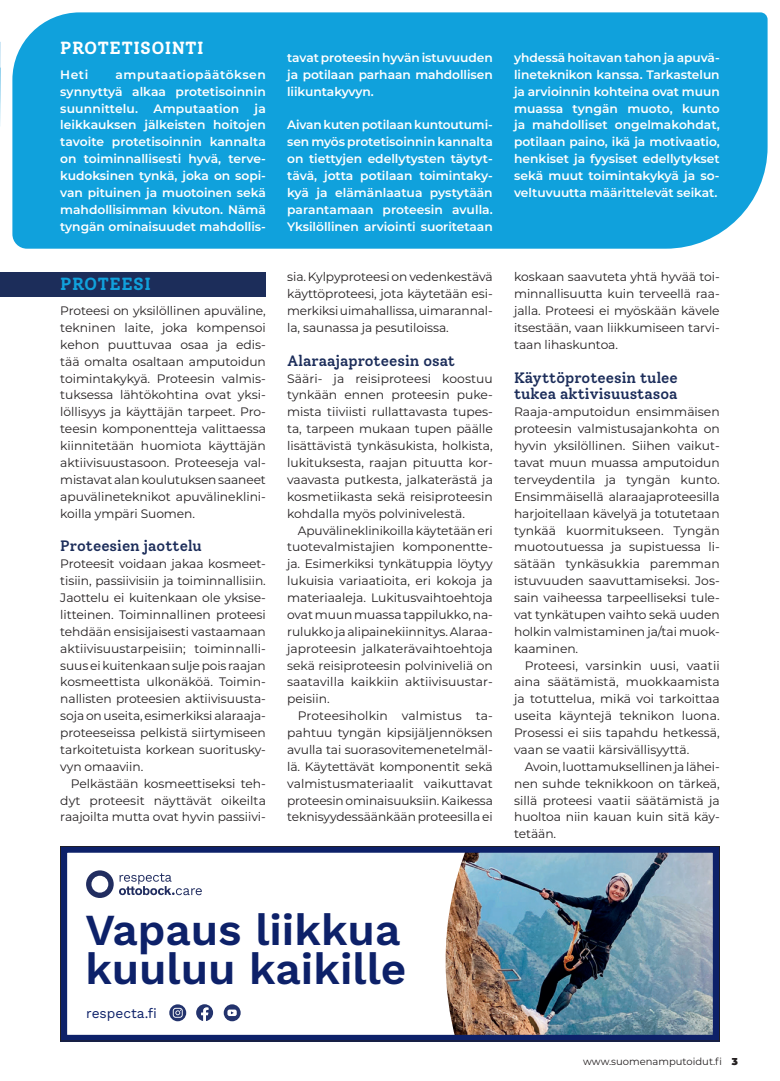
<style>
.page{position:relative;width:780px;height:1081px;background:#fff}
.page>*{position:absolute;margin:0;border:0;box-sizing:border-box;transform-origin:0 0}
.t1{font:600 44.25px/38.4px "Work Sans";color:#0d2169}
._1_valiotsikko_ylin{font:700 17.5px "Solway";letter-spacing:.02em;color:#fff}
._1_valiotsikko_ylin-2{font:700 17.5px "Solway";letter-spacing:.02em;color:#10a1dc}
._1_valiotsikko{font:500 15px/16.9px "Solway";color:#1c2d5a}
.t2{font:13.75px "Work Sans";color:#0d2169}
._1_leipis_ei_sis{font:12.25px/16.9px "Montserrat";letter-spacing:-.005em;color:#231f20;text-align:justify}
._1_leipis_sis{font:12.25px/16.9px "Montserrat";letter-spacing:-.005em;color:#231f20;text-align:justify}
._1_leipis_ei_sis-2{font:600 12.25px/16.9px "Montserrat";letter-spacing:-.005em;color:#fff;text-align:justify}
.t3{font:10px "Montserrat";color:#231f20}
.s1{font-weight:900}
</style>
<div class="page">
<div style="left:12px;top:12px;width:755px;height:237px;background:#10a1dc"></div>
<div style="left:0;top:272px;width:266px;height:24px;background:#1c2d5a"></div>
<img style="left:62px;top:848px;width:655px;height:191px">
<svg style="left:86px;top:870px;width:116px;height:28px"></svg>
<div style="left:60px;top:846px;width:659px;height:195px;border:1px solid #231f20"></div>
<svg style="left:0;top:42px;width:1px;height:84px"></svg>
<p class="_1_valiotsikko_ylin" style="left:60px;top:37px;width:145px">PROTETISOINTI</p>
<p class="_1_leipis_ei_sis-2" style="left:60px;top:65px;width:30px">Heti</p>
<p class="_1_leipis_ei_sis-2" style="left:60px;top:65px;width:207px;text-indent:55px">amputaatiopäätöksen synnyttyä alkaa protetisoinnin suunnittelu. Amputaation ja leikkauksen jälkeisten hoitojen tavoite protetisoinnin kannalta on toiminnallisesti hyvä, terve&shy;kudoksinen tynkä, joka on sopi&shy;van pituinen ja muotoinen sekä mahdollisimman kivuton. Nämä tyngän ominaisuudet mahdollis-</p>
<p class="_1_valiotsikko_ylin-2" style="left:60px;top:273px;width:92px">PROTEESI</p>
<p class="_1_leipis_ei_sis" style="left:60px;top:302px;width:207px">Proteesi on yksilöllinen apuväline, tekninen laite, joka kompensoi kehon puuttuvaa osaa ja edis&shy;tää omalta osaltaan amputoidun toimintakykyä. Proteesin valmis&shy;tuksessa lähtökohtina ovat yksi&shy;löllisyys ja käyttäjän tarpeet. Pro&shy;teesin komponentteja valittaessa kiinnitetään huomiota käyttäjän aktiivisuustasoon. Proteeseja val&shy;mistavat alan koulutuksen saaneet apuvälineteknikot apuvälineklini&shy;koilla ympäri Suomen.</p>
<p class="_1_valiotsikko" style="left:60px;top:538px;width:143px">Proteesien jaottelu</p>
<p class="_1_leipis_ei_sis" style="left:60px;top:555px;width:207px">Proteesit voidaan jakaa kosmeet&shy;tisiin, passiivisiin ja toiminnallisiin.<br>Jaottelu ei kuitenkaan ole yksise&shy;litteinen. Toiminnallinen proteesi tehdään ensisijaisesti vastaamaan aktiivisuustarpeisiin; toiminnalli&shy;suus ei kuitenkaan sulje pois raajan kosmeettista ulkonäköä. Toimin&shy;nallisten proteesien aktiivisuusta&shy;soja on useita, esimerkiksi alaraaja&shy;proteeseissa pelkistä siirtymiseen tarkoitetuista korkean suoritusky&shy;vyn omaaviin.</p>
<p class="_1_leipis_sis" style="left:60px;top:774px;width:207px;text-indent:11px">Pelkästään kosmeettiseksi teh&shy;dyt proteesit näyttävät oikeilta raajoilta mutta ovat hyvin passiivi-</p>
<p class="_1_leipis_ei_sis-2" style="left:287px;top:49px;width:207px">tavat proteesin hyvän istuvuuden ja potilaan parhaan mahdollisen liikuntakyvyn.</p>
<p class="_1_leipis_ei_sis-2" style="left:287px;top:116px;width:207px">Aivan kuten potilaan kuntoutumi&shy;sen myös protetisoinnin kannalta on tiettyjen edellytysten täytyt&shy;tävä, jotta potilaan toimintaky&shy;kyä ja elämänlaatua pystytään parantamaan proteesin avulla.<br>Yksilöllinen arviointi suoritetaan</p>
<p class="_1_leipis_sis" style="left:287px;top:268px;width:207px">sia. Kylpyproteesi on vedenkestävä käyttöproteesi, jota käytetään esi&shy;merkiksi uimahallissa, uimarannal&shy;la, saunassa ja pesutiloissa.</p>
<p class="_1_valiotsikko" style="left:287px;top:352px;width:169px">Alaraajaproteesin osat</p>
<p class="_1_leipis_ei_sis" style="left:287px;top:369px;width:207px">Sääri- ja reisiproteesi koostuu tynkään ennen proteesin puke&shy;mista tiiviisti rullattavasta tupes&shy;ta, tarpeen mukaan tupen päälle lisättävistä tynkäsukista, holkista, lukituksesta, raajan pituutta kor&shy;vaavasta putkesta, jalkaterästä ja kosmetiikasta sekä reisiproteesin kohdalla myös polvinivelestä.</p>
<p class="_1_leipis_sis" style="left:287px;top:521px;width:207px;text-indent:11px">Apuvälineklinikoilla käytetään eri tuotevalmistajien komponentte&shy;ja. Esimerkiksi tynkätuppia löytyy lukuisia variaatioita, eri kokoja ja materiaaleja. Lukitusvaihtoehtoja ovat muun muassa tappilukko, na&shy;rulukko ja alipainekiinnitys. Alaraa&shy;japroteesin jalkaterävaihtoehtoja sekä reisiproteesin polviniveliä on saatavilla kaikkiin aktiivisuustar&shy;peisiin.</p>
<p class="_1_leipis_sis" style="left:287px;top:707px;width:207px;text-indent:11px">Proteesiholkin valmistus ta&shy;pahtuu tyngän kipsijäljennöksen avulla tai suorasovitemenetelmäl&shy;lä. Käytettävät komponentit sekä valmistusmateriaalit vaikuttavat proteesin ominaisuuksiin. Kaikessa teknisyydessäänkään proteesilla ei</p>
<p class="_1_leipis_ei_sis-2" style="left:514px;top:49px;width:207px">yhdessä hoitavan tahon ja apuvä&shy;lineteknikon kanssa. Tarkastelun ja arvioinnin kohteina ovat muun muassa tyngän muoto, kunto ja mahdolliset ongelmakohdat, potilaan paino, ikä ja motivaatio, henkiset ja fyysiset edellytykset sekä muut toimintakykyä ja so&shy;veltuvuutta määrittelevät seikat.</p>
<p class="_1_leipis_sis" style="left:514px;top:268px;width:207px">koskaan saavuteta yhtä hyvää toi&shy;minnallisuutta kuin terveellä raa&shy;jalla. Proteesi ei myöskään kävele itsestään, vaan liikkumiseen tarvi&shy;taan lihaskuntoa.</p>
<p class="_1_valiotsikko" style="left:514px;top:369px;width:165px">Käyttöproteesin tulee tukea aktivisuustasoa</p>
<p class="_1_leipis_ei_sis" style="left:514px;top:403px;width:207px">Raaja-amputoidun ensimmäisen proteesin valmistusajankohta on hyvin yksilöllinen. Siihen vaikut&shy;tavat muun muassa amputoidun terveydentila ja tyngän kunto.<br>Ensimmäisellä alaraajaproteesilla harjoitellaan kävelyä ja totutetaan tynkää kuormitukseen. Tyngän muotoutuessa ja supistuessa li&shy;sätään tynkäsukkia paremman istuvuuden saavuttamiseksi. Jos&shy;sain vaiheessa tarpeelliseksi tule&shy;vat tynkätupen vaihto sekä uuden holkin valmistaminen ja/tai muok&shy;kaaminen.</p>
<p class="_1_leipis_sis" style="left:514px;top:656px;width:207px;text-indent:11px">Proteesi, varsinkin uusi, vaatii aina säätämistä, muokkaamista ja totuttelua, mikä voi tarkoittaa useita käyntejä teknikon luona.<br>Prosessi ei siis tapahdu hetkessä, vaan se vaatii kärsivällisyyttä.</p>
<p class="_1_leipis_sis" style="left:514px;top:757px;width:207px;text-indent:11px">Avoin, luottamuksellinen ja lähei&shy;nen suhde teknikkoon on tärkeä, sillä proteesi vaatii säätämistä ja huoltoa niin kauan kuin sitä käy&shy;tetään.</p>
<p class="t1" style="left:85px;top:909px;width:322px">Vapaus liikkua kuuluu kaikille</p>
<p class="t2" style="left:86px;top:1003px;width:72px">respecta.fi</p>
<p class="t3" style="left:583px;top:1054px;width:156px">www.suomenamputoidut.fi <span class="s1">3</span></p>
</div>
